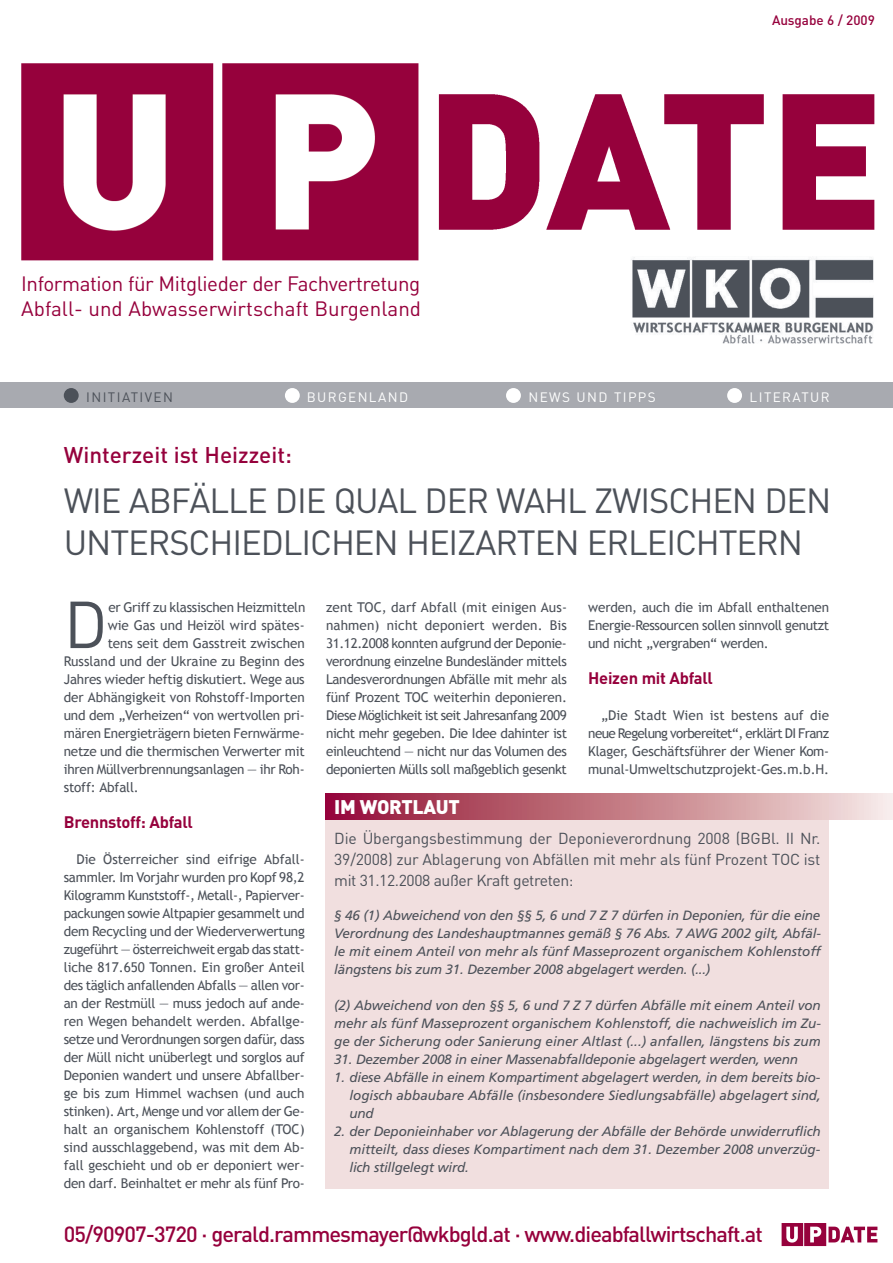
<style>
.page{position:relative;width:893px;height:1263px;background:#fff}
.page>*{position:absolute;margin:0;border:0;box-sizing:border-box;transform-origin:0 0}
.t1{font:65.25px "DIN";color:#4c5159}
.t2{font:34.5px/42px "DIN";letter-spacing:-.03em;color:#4c5159}
.t3{font:500 22.5px "DIN";color:#96013c}
.t4{font:500 21.75px "DIN";letter-spacing:-.045em;color:#96013c}
.t5{font:20.55px/24.6px "DIN";letter-spacing:-.02em;color:#96013c}
.t6{font:900 19.5px "DIN";letter-spacing:-.015em;color:#fff}
.t7{font:700 16.5px "DIN";letter-spacing:-.015em;color:#96013c}
.t8{font:15.75px/21px "DIN";letter-spacing:-.025em;color:#4c5159;text-align:justify}
.t9{font:13.5px/18px "Trebuchet MS";letter-spacing:-.015em;color:#4c5159;text-align:justify}
.t10{font:italic 13.5px/18px "Frutiger";letter-spacing:-.015em;color:#4c5159;text-align:justify}
.t11{font:13.5px "DIN";letter-spacing:.105em;color:#fff}
.t12{font:500 13.5px "DIN";letter-spacing:-.005em;color:#96013c}
.t13{font:13.5px "DIN";letter-spacing:.105em;color:#4c5159}
</style>
<div class="page">
<img style="left:21px;top:63px;width:854px;height:198px">
<div style="left:0;top:383px;width:893px;height:25px;background:#a8aab0"></div>
<div style="left:64px;top:388px;width:15px;height:15px;background:#4c5159;border-radius:50%"></div>
<div style="left:285px;top:388px;width:15px;height:15px;background:#fff;border-radius:50%"></div>
<div style="left:506px;top:388px;width:15px;height:15px;background:#fff;border-radius:50%"></div>
<div style="left:727px;top:388px;width:15px;height:15px;background:#fff;border-radius:50%"></div>
<img style="left:626px;top:253px;width:249px;height:91px">
<img style="left:781px;top:1223px;width:97px;height:24px">
<div style="left:326px;top:800px;width:503px;height:388px;background:#f1dfdf"></div>
<div style="left:326px;top:794px;width:567px;height:25px;background:linear-gradient(to right,#920c31,#f4e7de)"></div>
<h3 class="t5" style="left:21px;top:272px;width:401px">Information für Mitglieder der Fachvertretung<br>Abfall- und Abwasserwirtschaft Burgenland</h3>
<p class="t12" style="left:772px;top:12px;width:104px">Ausgabe 6 / 2009</p>
<p class="t13" style="left:86px;top:389px;width:88px">INITIATIVEN</p>
<p class="t11" style="left:307px;top:389px;width:103px">BURGENLAND</p>
<p class="t11" style="left:528px;top:389px;width:129px">NEWS UND TIPPS</p>
<p class="t11" style="left:750px;top:389px;width:82px">LITERATUR</p>
<h3 class="t3" style="left:64px;top:442px;width:230px">Winterzeit ist Heizzeit:</h3>
<h2 class="t2" style="left:64px;top:480px;width:769px">WIE ABFÄLLE DIE QUAL DER WAHL ZWISCHEN DEN<br>UNTERSCHIEDLICHEN HEIZARTEN ERLEICHTERN</h2>
<h1 class="t1" style="left:64px;top:587px;width:45px">D</h1>
<p class="t9" style="left:108px;top:598px;width:199px">er Griff zu klassischen Heizmitteln</p>
<p class="t9" style="left:108px;top:616px;width:199px">wie Gas und Heizöl wird spätes -</p>
<p class="t9" style="left:108px;top:634px;width:199px">tens seit dem Gasstreit zwischen</p>
<p class="t9" style="left:64px;top:652px;width:242px">Russland und der Ukraine zu Beginn des</p>
<p class="t9" style="left:64px;top:670px;width:242px">Jahres wieder heftig diskutiert. Wege aus</p>
<p class="t9" style="left:64px;top:688px;width:242px">der Abhängigkeit von Rohstoff-Importen</p>
<p class="t9" style="left:64px;top:706px;width:242px">und dem „Verheizen“ von wertvollen pri-</p>
<p class="t9" style="left:64px;top:724px;width:242px">mären Energieträgern bieten Fernwärme-</p>
<p class="t9" style="left:64px;top:742px;width:242px">netze und die thermischen Verwerter mit</p>
<p class="t9" style="left:64px;top:760px;width:242px">ihren Müllverbrennungsanlagen — ihr Roh-</p>
<p class="t9" style="left:64px;top:778px;width:76px">stoff: Abfall.</p>
<p class="t7" style="left:64px;top:813px;width:131px">Brennstoff: Abfall</p>
<p class="t9" style="left:64px;top:850px;width:243px;text-indent:13px">Die Österreicher sind eifrige Abfall&shy;sammler. Im Vorjahr wurden pro Kopf 98,2<br>Kilogramm Kunststoff-, Metall-, Papierver&shy;packungen sowie Altpapier gesammelt und dem Recycling und der Wiederverwertung zugeführt — österreichweit ergab das statt - liche 817.650 Tonnen. Ein großer Anteil des täglich anfallenden Abfalls — allen vor - an der Restmüll — muss jedoch auf ande&shy;ren Wegen behandelt werden. Abfallge&shy;setze und Verordnungen sorgen dafür, dass der Müll nicht unüberlegt und sorglos auf Deponien wandert und unsere Abfallber&shy;ge bis zum Himmel wachsen (und auch stinken). Art, Menge und vor allem der Ge - halt an organischem Kohlenstoff (TOC) sind ausschlaggebend, was mit dem Ab&shy;fall geschieht und ob er deponiert wer&shy;den darf. Beinhaltet er mehr als fünf Pro-</p>
<p class="t9" style="left:326px;top:598px;width:243px">zent TOC, darf Abfall (mit einigen Aus&shy;nahmen) nicht deponiert werden. Bis 31.12.2008 konnten aufgrund der Deponie&shy;verordnung einzelne Bundesländer mittels Landesverordnungen Abfälle mit mehr als fünf Prozent TOC weiterhin deponieren.<br>Diese Möglichkeit ist seit Jahresanfang 2009 nicht mehr gegeben. Die Idee dahinter ist einleuchtend — nicht nur das Volumen des deponierten Mülls soll maßgeblich gesenkt</p>
<p class="t9" style="left:588px;top:598px;width:242px">werden, auch die im Abfall enthaltenen Energie-Ressourcen sollen sinnvoll genutzt und nicht „vergraben“ werden.</p>
<p class="t7" style="left:588px;top:669px;width:126px">Heizen mit Abfall</p>
<p class="t9" style="left:588px;top:706px;width:242px;text-indent:13px">„Die Stadt Wien ist bestens auf die neue Regelung vorbereitet“, erklärt DI Franz Klager, Geschäftsführer der Wiener Kom&shy;munal-Umweltschutzprojekt-Ges.m.b.H.</p>
<h3 class="t6" style="left:334px;top:796px;width:127px">IM WORTLAUT</h3>
<p class="t8" style="left:334px;top:828px;width:488px">Die Übergangsbestimmung der Deponieverordnung 2008 (BGBl. II Nr.<br>39/2008) zur Ablagerung von Abfällen mit mehr als fünf Prozent TOC ist mit 31.12.2008 außer Kraft getreten:</p>
<p class="t10" style="left:334px;top:907px;width:488px">§ 46 (1) Abweichend von den §§ 5, 6 und 7 Z 7 dürfen in Deponien, für die eine Verordnung des Landeshauptmannes gemäß § 76 Abs. 7 AWG 2002 gilt, Abfäl&shy;le mit einem Anteil von mehr als fünf Masseprozent organischem Kohlenstoff längstens bis zum 31. Dezember 2008 abgelagert werden. (...)</p>
<p class="t10" style="left:334px;top:997px;width:488px">(2) Abweichend von den §§ 5, 6 und 7 Z 7 dürfen Abfälle mit einem Anteil von mehr als fünf Masseprozent organischem Kohlenstoff, die nachweislich im Zu&shy;ge der Sicherung oder Sanierung einer Altlast (...) anfallen, längstens bis zum</p>
<p class="t10" style="left:334px;top:1051px;width:465px">31. Dezember 2008 in einer Massenabfalldeponie abgelagert werden, wenn</p>
<p class="t10" style="left:349px;top:1069px;width:473px;text-indent:-15px">1. diese Abfälle in einem Kompartiment abgelagert werden, in dem bereits bio&shy;logisch abbaubare Abfälle (insbesondere Siedlungsabfälle) abgelagert sind, und</p>
<p class="t10" style="left:349px;top:1123px;width:473px;text-indent:-15px">2. der Deponieinhaber vor Ablagerung der Abfälle der Behörde unwiderruflich mitteilt, dass dieses Kompartiment nach dem 31. Dezember 2008 unverzüg&shy;lich stillgelegt wird.</p>
<h3 class="t4" style="left:64px;top:1221px;width:701px">05/90907-3720 · gerald.rammesmayer@wkbgld.at · www.dieabfallwirtschaft.at</h3>
</div>
